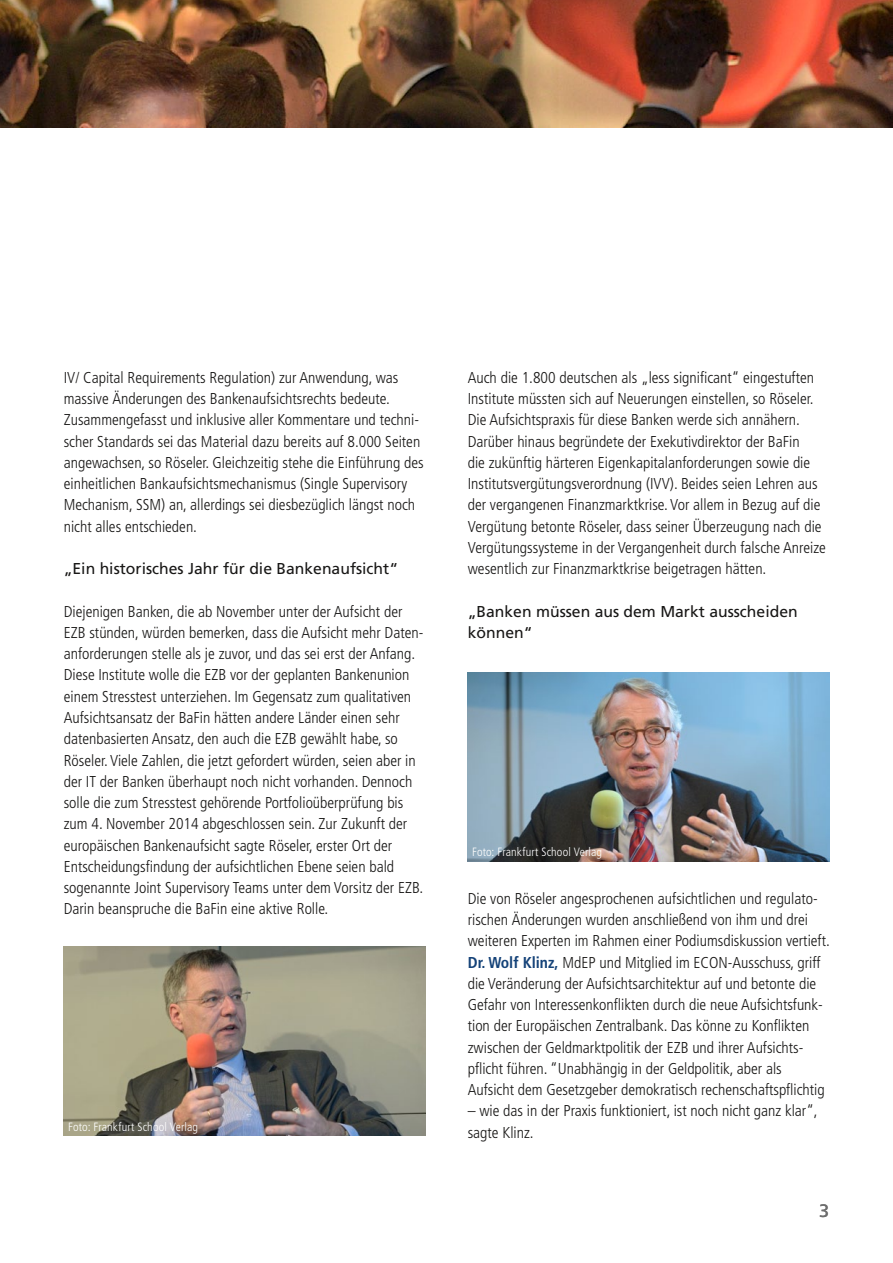
<style>
.page{position:relative;width:893px;height:1263px;background:#fff}
.page>*{position:absolute;margin:0;border:0;box-sizing:border-box;transform-origin:0 0}
.t1{font:18px "Frutiger LT";color:#6e6e6e}
.t2{font:300 condensed 15.75px/21.3px "Frutiger LT";color:#181716}
.t3{font:15.75px/21.3px "Frutiger LT";color:#181716}
.t4{font:300 condensed 12px "Frutiger LT";letter-spacing:.01em;color:#fff}
.s1{font-weight:700;color:#144278}
</style>
<div class="page">
<img style="left:64px;top:946px;width:361px;height:189px">
<img style="left:468px;top:672px;width:361px;height:189px">
<img style="left:0;top:0;width:893px;height:128px">
<p class="t2" style="left:64px;top:367px;width:361px">IV/ Capital Requirements Regulation) zur Anwendung, was massive Änderungen des Bankenaufsichtsrechts bedeute.<br>Zusammengefasst und inklusive aller Kommentare und techni&shy;scher Standards sei das Material dazu bereits auf 8.000 Seiten angewachsen, so Röseler. Gleichzeitig stehe die Einführung des einheitlichen Bankaufsichtsmechanismus (Single Supervisory Mechanism, SSM) an, allerdings sei diesbezüglich längst noch nicht alles entschieden.</p>
<p class="t3" style="left:64px;top:558px;width:336px">„Ein historisches Jahr für die Bankenaufsicht“</p>
<p class="t2" style="left:64px;top:601px;width:361px">Diejenigen Banken, die ab November unter der Aufsicht der EZB stünden, würden bemerken, dass die Aufsicht mehr Daten&shy;anforderungen stelle als je zuvor, und das sei erst der Anfang.<br>Diese Institute wolle die EZB vor der geplanten Bankenunion einem Stresstest unterziehen. Im Gegensatz zum qualitativen Aufsichtsansatz der BaFin hätten andere Länder einen sehr datenbasierten Ansatz, den auch die EZB gewählt habe, so Röseler. Viele Zahlen, die jetzt gefordert würden, seien aber in der IT der Banken überhaupt noch nicht vorhanden. Dennoch solle die zum Stresstest gehörende Portfolioüberprüfung bis zum 4. November 2014 abgeschlossen sein. Zur Zukunft der europäischen Bankenaufsicht sagte Röseler, erster Ort der Entscheidungsfindung der aufsichtlichen Ebene seien bald sogenannte Joint Supervisory Teams unter dem Vorsitz der EZB.<br>Darin beanspruche die BaFin eine aktive Rolle.</p>
<p class="t4" style="left:68px;top:1120px;width:132px">Foto: Frankfurt School Verlag</p>
<p class="t2" style="left:468px;top:367px;width:360px">Auch die 1.800 deutschen als „less significant“ eingestuften Institute müssten sich auf Neuerungen einstellen, so Röseler.<br>Die Aufsichtspraxis für diese Banken werde sich annähern.<br>Darüber hinaus begründete der Exekutivdirektor der BaFin<br>die zukünftig härteren Eigenkapitalanforderungen sowie die Institutsvergütungsverordnung (IVV). Beides seien Lehren aus der vergangenen Finanzmarktkrise. Vor allem in Bezug auf die Vergütung betonte Röseler, dass seiner Überzeugung nach die Vergütungssysteme in der Vergangenheit durch falsche Anreize wesentlich zur Finanzmarktkrise beigetragen hätten.</p>
<p class="t3" style="left:468px;top:601px;width:331px">„Banken müssen aus dem Markt ausscheiden können“</p>
<p class="t4" style="left:472px;top:845px;width:132px">Foto: Frankfurt School Verlag</p>
<p class="t2" style="left:468px;top:888px;width:364px">Die von Röseler angesprochenen aufsichtlichen und regulato&shy;rischen Änderungen wurden anschließend von ihm und drei weiteren Experten im Rahmen einer Podiumsdiskussion vertieft.<br><span class="s1">Dr. Wolf Klinz,</span> MdEP und Mitglied im ECON-Ausschuss, griff die Veränderung der Aufsichtsarchitektur auf und betonte die Gefahr von Interessenkonflikten durch die neue Aufsichtsfunk&shy;tion der Europäischen Zentralbank. Das könne zu Konflikten zwischen der Geldmarktpolitik der EZB und ihrer Aufsichts&shy;pflicht führen. “Unabhängig in der Geldpolitik, aber als Aufsicht dem Gesetzgeber demokratisch rechenschaftspflichtig</p>
<p class="t2" style="left:468px;top:1100px;width:351px">– wie das in der Praxis funktioniert, ist noch nicht ganz klar“, sagte Klinz.</p>
<p class="t1" style="left:819px;top:1200px;width:12px">3</p>
</div>
